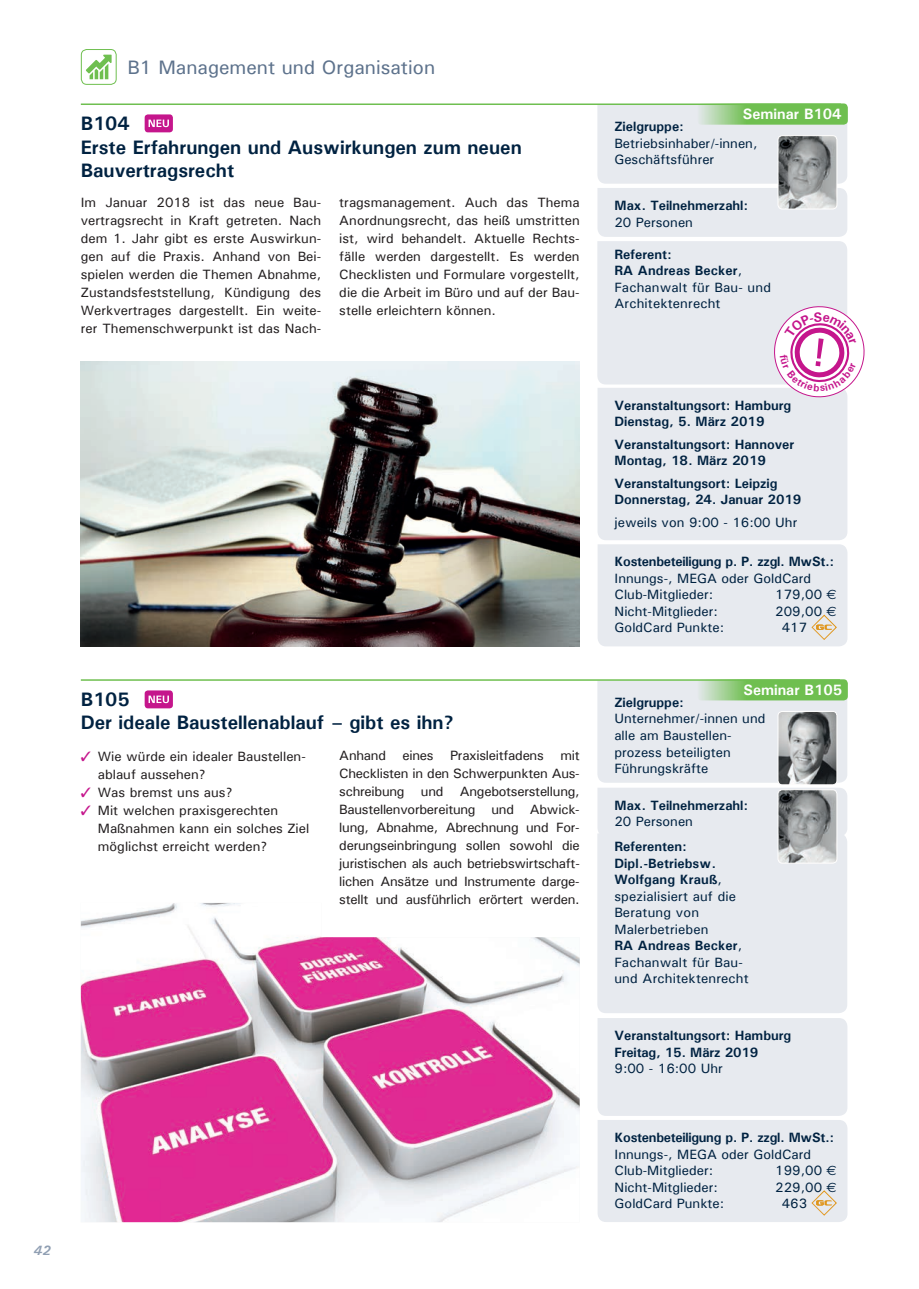
<style>
.page{position:relative;width:919px;height:1289px;background:#fff}
.page>*{position:absolute;margin:0;border:0;box-sizing:border-box;transform-origin:0 0}
.t1{font:700 19.5px/23.4px "Univers";color:#002241}
.t2{font:500 19.5px "Univers";color:#5d728c}
.t3{font:700 15px "Univers";color:#fff}
.t4{font:500 13.5px/18px "Univers";color:#231f20;text-align:justify}
.t5{font:500 13.5px/16.5px "Univers";color:#002241}
.t6{font:700 13.5px/16.5px "Univers";color:#002241}
.t7{font:700 13.5px "Univers";letter-spacing:-.02em;color:#002241}
.t8{font:italic 700 13.5px "Univers";color:#909fb3}
.s1{font-weight:700}
.s2{font-family:"Euro Sans Std";font-weight:400}
</style>
<div class="page">
<div style="left:597px;top:680px;width:250px;height:541px;background:#e7eaef"></div>
<svg style="left:697px;top:679px;width:150px;height:21px;background:#81c568"></svg>
<hr style="left:81px;top:679px;width:758px;height:1px;background:#6fbf50">
<hr style="left:81px;top:103px;width:759px;height:2px;background:#6fbf50">
<div style="left:81px;top:49px;width:36px;height:36px;border:1px solid #6fbf50;border-radius:5px"></div>
<svg style="left:86px;top:55px;width:26px;height:24px"></svg>
<div style="left:145px;top:114px;width:28px;height:18px;background:#c5168c;border-radius:3px"></div>
<svg style="left:148px;top:120px;width:21px;height:7px"></svg>
<img style="left:81px;top:361px;width:498px;height:285px">
<div style="left:145px;top:690px;width:28px;height:18px;background:#c5168c;border-radius:3px"></div>
<svg style="left:148px;top:695px;width:21px;height:8px"></svg>
<img style="left:778px;top:789px;width:58px;height:74px">
<div style="left:777px;top:789px;width:60px;height:74px;border:1px solid #fff;border-radius:4px"></div>
<img style="left:778px;top:711px;width:58px;height:72px">
<div style="left:777px;top:711px;width:60px;height:74px;border:1px solid #fff;border-radius:4px"></div>
<img style="left:81px;top:903px;width:498px;height:319px">
<svg style="left:597px;top:105px;width:268px;height:541px;background:#e5e7ea"></svg>
<h1 class="t2" style="left:127px;top:54px;width:309px">B1 Management und Organisation</h1>
<h1 class="t1" style="left:81px;top:111px;width:442px">B104<br>Erste Erfahrungen und Auswirkungen zum neuen<br>Bauvertragsrecht</h1>
<p class="t4" style="left:81px;top:193px;width:242px">Im Januar 2018 ist das neue Bau&shy;vertragsrecht in Kraft getreten. Nach dem 1. Jahr gibt es erste Auswirkun&shy;gen auf die Praxis. Anhand von Bei&shy;spielen werden die Themen Abnahme, Zustandsfeststellung, Kündigung des Werkvertrages dargestellt. Ein weite&shy;rer Themenschwerpunkt ist das Nach-</p>
<p class="t4" style="left:339px;top:193px;width:242px">tragsmanagement. Auch das Thema Anordnungsrecht, das heiß umstritten ist, wird behandelt. Aktuelle Rechts&shy;fälle werden dargestellt. Es werden Checklisten und Formulare vorgestellt, die die Arbeit im Büro und auf der Bau&shy;stelle erleichtern können.</p>
<h1 class="t1" style="left:81px;top:687px;width:374px">B105<br>Der ideale Baustellenablauf – gibt es ihn?</h1>
<p class="t4" style="left:98px;top:747px;width:213px;text-align:left">Wie würde ein idealer Baustellen&shy;ablauf aussehen?<br>Was bremst uns aus?<br>Mit welchen praxisgerechten<br>Maßnahmen kann ein solches Ziel möglichst erreicht werden?</p>
<p class="t4" style="left:339px;top:745px;width:242px">Anhand eines Praxisleitfadens mit Checklisten in den Schwerpunkten Aus&shy;schreibung und Angebotserstellung, Baustellenvorbereitung und Abwick&shy;lung, Abnahme, Abrechnung und For&shy;derungseinbringung sollen sowohl die juristischen als auch betriebswirtschaft&shy;lichen Ansätze und Instrumente darge&shy;stellt und ausführlich erörtert werden.</p>
<p class="t8" style="left:34px;top:1241px;width:18px">42</p>
<p class="t3" style="left:742px;top:104px;width:100px">Seminar B104</p>
<p class="t6" style="left:614px;top:118px;width:71px">Zielgruppe:</p>
<p class="t5" style="left:614px;top:135px;width:144px">Betriebsinhaber/-innen,<br>Geschäftsführer</p>
<p class="t6" style="left:614px;top:197px;width:135px">Max. Teilnehmerzahl:</p>
<p class="t5" style="left:614px;top:213px;width:80px">20 Personen</p>
<p class="t5" style="left:614px;top:246px;width:158px"><span class="s1">Referent:<br>RA Andreas Becker</span>,<br>Fachanwalt für Bau- und<br>Architektenrecht</p>
<p class="t6" style="left:614px;top:396px;width:178px">Veranstaltungsort: Hamburg<br>Dienstag, 5. März 2019</p>
<p class="t6" style="left:614px;top:435px;width:181px">Veranstaltungsort: Hannover<br>Montag, 18. März 2019</p>
<p class="t6" style="left:614px;top:475px;width:188px">Veranstaltungsort: Leipzig<br>Donnerstag, 24. Januar 2019</p>
<p class="t5" style="left:614px;top:513px;width:184px">jeweils von 9:00 - 16:00 Uhr</p>
<p class="t7" style="left:614px;top:553px;width:221px">Kostenbeteiligung p. P. zzgl. MwSt.:</p>
<p class="t5" style="left:614px;top:569px;width:198px">Innungs-, MEGA oder GoldCard<br>Club-Mitglieder:</p>
<p class="t5" style="left:775px;top:586px;width:63px">179,00 <span class="s2">€</span></p>
<p class="t5" style="left:614px;top:602px;width:105px">Nicht-Mitglieder:</p>
<p class="t5" style="left:775px;top:602px;width:63px">209,00 <span class="s2">€</span></p>
<p class="t5" style="left:614px;top:619px;width:111px">GoldCard Punkte:</p>
<p class="t5" style="left:781px;top:619px;width:27px">417</p>
<p class="t3" style="left:743px;top:680px;width:100px">Seminar B105</p>
<p class="t6" style="left:614px;top:693px;width:71px">Zielgruppe:</p>
<p class="t5" style="left:614px;top:710px;width:152px">Unternehmer/-innen und alle am Baustellen&shy;prozess beteiligten<br>Führungskräfte</p>
<p class="t6" style="left:614px;top:796px;width:135px">Max. Teilnehmerzahl:</p>
<p class="t5" style="left:614px;top:813px;width:80px">20 Personen</p>
<p class="t5" style="left:614px;top:838px;width:136px"><span class="s1">Referenten:<br>Dipl.-Betriebsw.<br>Wolfgang Krauß</span>, spezialisiert auf die<br>Beratung von<br>Malerbetrieben<br><span class="s1">RA Andreas Becker</span>,<br>Fachanwalt für Bau&shy;und Architektenrecht</p>
<p class="t6" style="left:614px;top:1026px;width:178px">Veranstaltungsort: Hamburg<br>Freitag, 15. März 2019</p>
<p class="t5" style="left:614px;top:1059px;width:110px">9:00 - 16:00 Uhr</p>
<p class="t7" style="left:614px;top:1128px;width:221px">Kostenbeteiligung p. P. zzgl. MwSt.:</p>
<p class="t5" style="left:614px;top:1145px;width:198px">Innungs-, MEGA oder GoldCard<br>Club-Mitglieder:</p>
<p class="t5" style="left:775px;top:1161px;width:63px">199,00 <span class="s2">€</span></p>
<p class="t5" style="left:614px;top:1178px;width:105px">Nicht-Mitglieder:</p>
<p class="t5" style="left:775px;top:1178px;width:63px">229,00 <span class="s2">€</span></p>
<p class="t5" style="left:614px;top:1194px;width:111px">GoldCard Punkte:</p>
<p class="t5" style="left:781px;top:1194px;width:27px">463</p>
</div>
